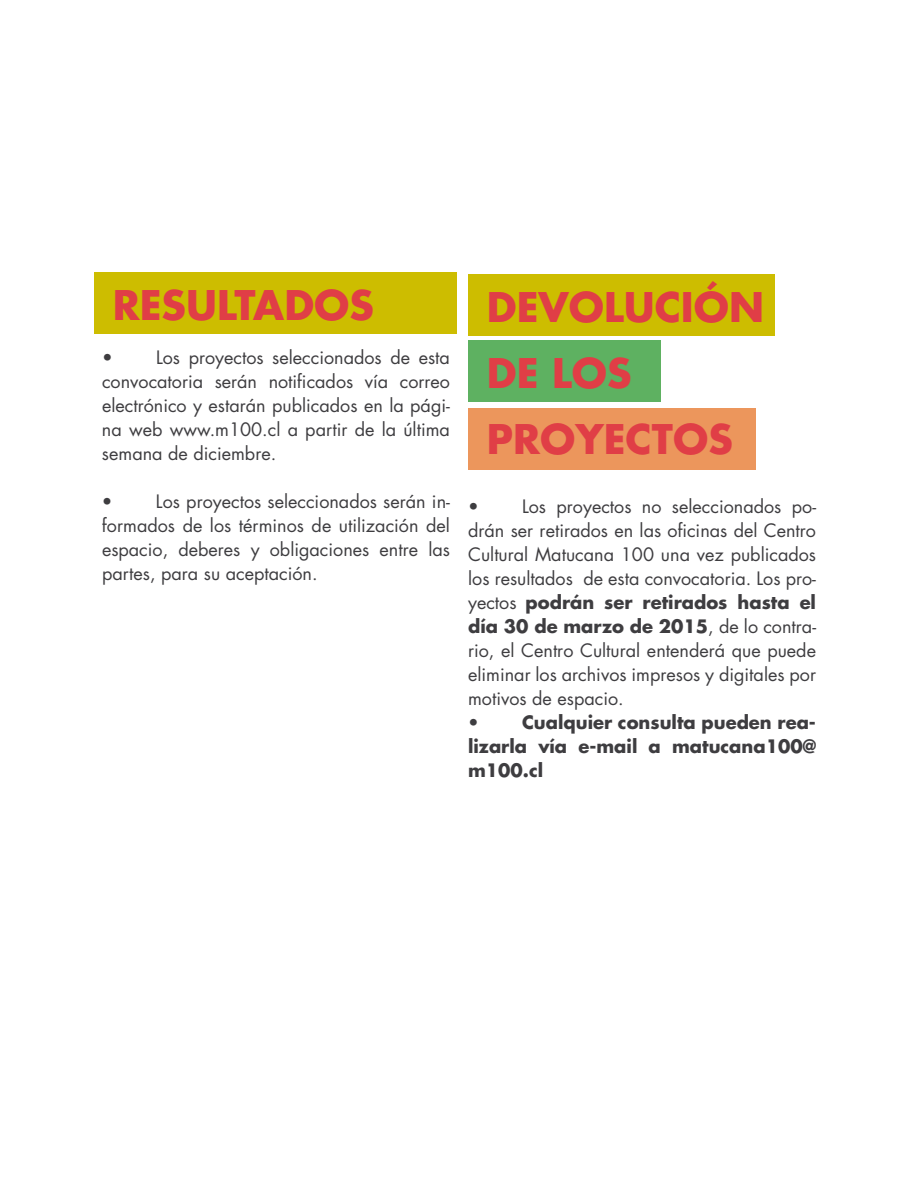
<style>
.page{position:relative;width:918px;height:1188px;background:#fff}
.page>*{position:absolute;margin:0;border:0;box-sizing:border-box;transform-origin:0 0}
.t1{font:700 39.75px/66px "Futura Std";color:#e03e46}
.t2{font:18px/24px "Futura Std";color:#3e3d40;text-align:justify}
.t3{font:700 18px/24px "Futura Std";color:#3e3d40;text-align:justify}
.s1{font-weight:700}
</style>
<div class="page">
<div style="left:94px;top:272px;width:363px;height:62px;background:#cdbd00"></div>
<div style="left:469px;top:340px;width:192px;height:62px;background:#5eb161"></div>
<div style="left:469px;top:408px;width:287px;height:62px;background:#ec965c"></div>
<div style="left:469px;top:274px;width:306px;height:62px;background:#cdbd00"></div>
<h1 class="t1" style="left:113px;top:272px;width:263px">RESULTADOS</h1>
<h1 class="t1" style="left:487px;top:274px;width:279px">DEVOLUCIÓN<br>DE LOS<br>PROYECTOS</h1>
<p class="t2" style="left:102px;top:346px;width:350px;text-indent:54px">Los proyectos seleccionados de esta convocatoria serán notificados vía correo electrónico y estarán publicados en la pági&shy;na web www.m100.cl a partir de la última semana de diciembre.</p>
<p class="t2" style="left:102px;top:490px;width:12px">•</p>
<p class="t2" style="left:102px;top:346px;width:12px">•</p>
<p class="t2" style="left:102px;top:490px;width:350px;text-indent:54px">Los proyectos seleccionados serán in&shy;formados de los términos de utilización del espacio, deberes y obligaciones entre las partes, para su aceptación.</p>
<p class="t2" style="left:468px;top:495px;width:12px">•</p>
<p class="t2" style="left:468px;top:495px;width:350px;text-align:left;text-indent:54px">Los proyectos no seleccionados po&shy;drán ser retirados en las oficinas del Centro Cultural Matucana 100 una vez publicados los resultados de esta convocatoria. Los pro&shy;yectos <span class="s1">podrán ser retirados hasta el día 30 de marzo de 2015</span>, de lo contra&shy;rio, el Centro Cultural entenderá que puede eliminar los archivos impresos y digitales por motivos de espacio.<br>•</p>
<p class="t3" style="left:468px;top:710px;width:349px;text-indent:54px">Cualquier consulta pueden rea&shy;lizarla vía e-mail a matucana100@ m100.cl</p>
</div>
